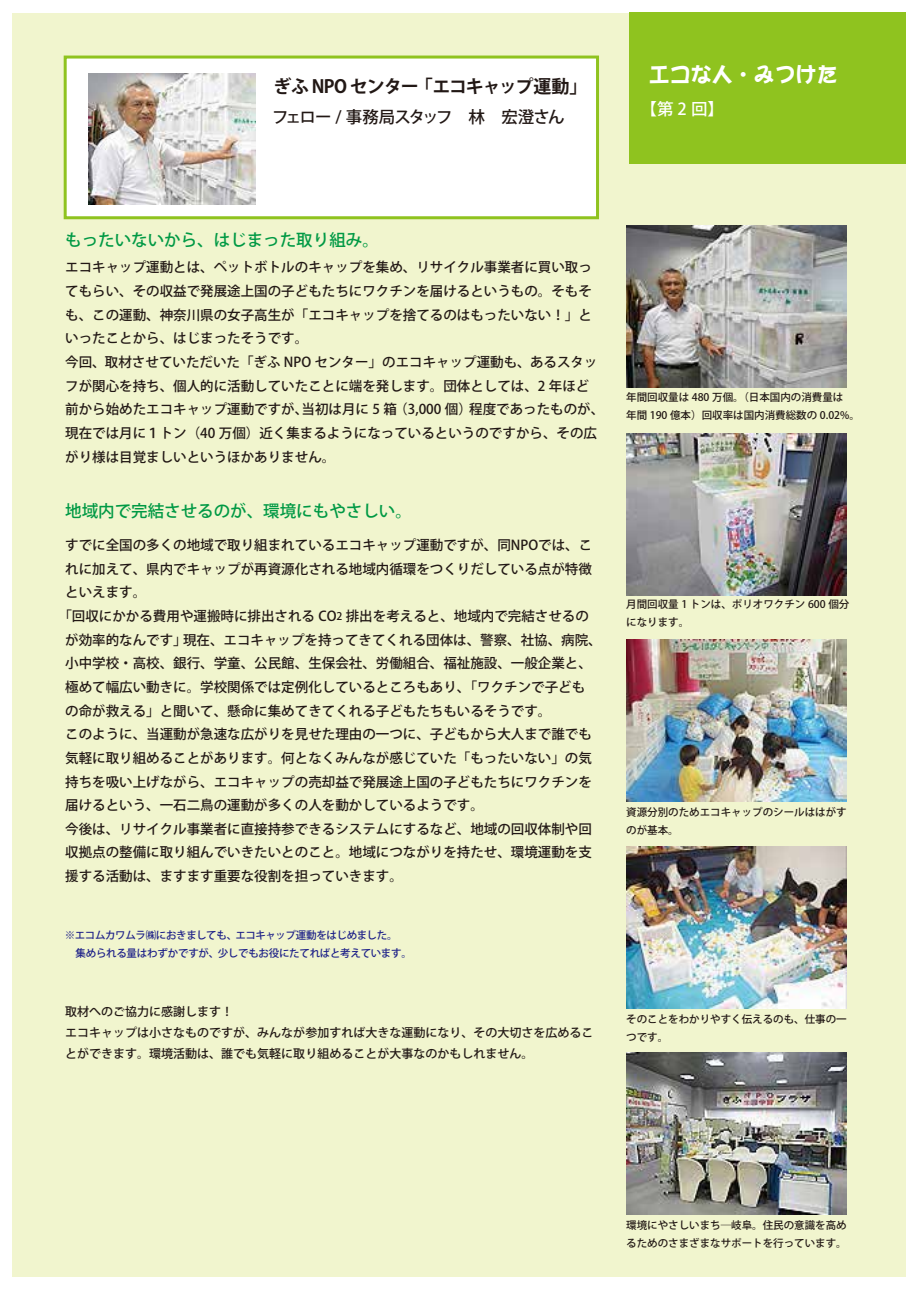
<style>
.page{position:relative;width:919px;height:1289px;background:#fff}
.page>*{position:absolute;margin:0;border:0;box-sizing:border-box;transform-origin:0 0}
.t1{font:21px "DFPOP1 W12 MP RKSJ H";color:#fff}
.t2{font:700 18px "Koz Go Pr 6 N";letter-spacing:-.055em;color:#221815}
.t3{font:500 16.5px "Koz Go Pr 6 N";color:#094}
.t4{font:500 16.5px "Koz Go Pr 6 N";letter-spacing:-.085em;color:#221815}
.t5{font:500 16.5px "Koz Go Pr 6 N";color:#fff}
.t6{font:500 13.5px/23.7px "Koz Go Pr 6 N";color:#221815}
.t7{font:500 12px/21px "Koz Go Pr 6 N";color:#221815}
.t8{font:500 10.5px/18px "Koz Go Pr 6 N";color:#221815}
.t9{font:500 10.5px/18.3px "Koz Go Pr 6 N";letter-spacing:-.03em;color:#1d2088}
.s1{font-size:10.5px}
</style>
<div class="page">
<div style="left:13px;top:13px;width:893px;height:1263px;background:#f1f5ce"></div>
<div style="left:64px;top:56px;width:535px;height:163px;background:#fff;border:3px solid #8fc31f"></div>
<div style="left:629px;top:13px;width:277px;height:151px;background:#8fc31f"></div>
<img style="left:89px;top:73px;width:166px;height:131px">
<img style="left:626px;top:225px;width:220px;height:162px">
<img style="left:626px;top:433px;width:220px;height:162px">
<img style="left:626px;top:639px;width:220px;height:162px">
<img style="left:626px;top:846px;width:220px;height:162px">
<img style="left:626px;top:1052px;width:220px;height:162px">
<h2 class="t2" style="left:273px;top:76px;width:315px">ぎふ NPO センター「エコキャップ運動」</h2>
<p class="t4" style="left:272px;top:107px;width:294px">フェロー / 事務局スタッフ　林　宏澄さん</p>
<h1 class="t1" style="left:648px;top:64px;width:191px">エコな人・みつけた</h1>
<p class="t5" style="left:640px;top:100px;width:85px">【第2 回】</p>
<p class="t3" style="left:65px;top:231px;width:315px">もったいないから、はじまった取り組み。</p>
<p class="t6" style="left:65px;top:256px;width:540px">エコキャップ運動とは、ペットボトルのキャップを集め、リサイクル事業者に買い取ってもらい、その収益で発展途上国の子どもたちにワクチンを届けるというもの。そもそも、この運動、神奈川県の女子高生が「エコキャップを捨てるのはもったいない！」といったことから、はじまったそうです。<br>今回、取材させていただいた「ぎふ NPO センター」のエコキャップ運動も、あるスタッフが関心を持ち、個人的に活動していたことに端を発します。団体としては、2 年ほど前から始めたエコキャップ運動ですが、当初は月に 5 箱（3,000 個）程度であったものが、現在では月に１トン（40 万個）近く集まるようになっているというのですから、その広がり様は目覚ましいというほかありません。</p>
<p class="t3" style="left:65px;top:501px;width:348px">地域内で完結させるのが、環境にもやさしい。</p>
<p class="t6" style="left:65px;top:533px;width:528px">すでに全国の多くの地域で取り組まれているエコキャップ運動ですが、同NPOでは、こ</p>
<p class="t6" style="left:65px;top:557px;width:528px">れに加えて、県内でキャップが再資源化される地域内循環をつくりだしている点が特徴</p>
<p class="t6" style="left:65px;top:581px;width:82px">といえます。</p>
<p class="t6" style="left:58px;top:604px;width:532px">「回収にかかる費用や運搬時に排出される CO<span class="s1">2</span> 排出を考えると、地域内で完結させるの</p>
<p class="t6" style="left:65px;top:628px;width:538px">が効率的なんです」現在、エコキャップを持ってきてくれる団体は、警察、社協、病院、</p>
<p class="t6" style="left:65px;top:651px;width:528px">小中学校・高校、銀行、学童、公民館、生保会社、労働組合、福祉施設、一般企業と、</p>
<p class="t6" style="left:65px;top:675px;width:521px">極めて幅広い動きに。学校関係では定例化しているところもあり、「ワクチンで子ども</p>
<p class="t6" style="left:65px;top:699px;width:487px">の命が救える」と聞いて、懸命に集めてきてくれる子どもたちもいるそうです。</p>
<p class="t6" style="left:65px;top:722px;width:528px">このように、当運動が急速な広がりを見せた理由の一つに、子どもから大人まで誰でも</p>
<p class="t6" style="left:65px;top:746px;width:528px">気軽に取り組めることがあります。何となくみんなが感じていた「もったいない」の気</p>
<p class="t6" style="left:65px;top:770px;width:528px">持ちを吸い上げながら、エコキャップの売却益で発展途上国の子どもたちにワクチンを</p>
<p class="t6" style="left:65px;top:793px;width:420px">届けるという、一石二鳥の運動が多くの人を動かしているようです。</p>
<p class="t6" style="left:65px;top:817px;width:528px">今後は、リサイクル事業者に直接持参できるシステムにするなど、地域の回収体制や回</p>
<p class="t6" style="left:65px;top:840px;width:528px">収拠点の整備に取り組んでいきたいとのこと。地域につながりを持たせ、環境運動を支</p>
<p class="t6" style="left:65px;top:864px;width:339px">援する活動は、ますます重要な役割を担っていきます。</p>
<p class="t9" style="left:76px;top:926px;width:338px;text-indent:-11px">※エコムカワムラ㈱におきましても、エコキャップ運動をはじめました。<br>集められる量はわずかですが、少しでもお役にたてればと考えています。</p>
<p class="t7" style="left:65px;top:1001px;width:529px">取材へのご協力に感謝します！<br>エコキャップは小さなものですが、みんなが参加すれば大きな運動になり、その大切さを広めることができます。環境活動は、誰でも気軽に取り組めることが大事なのかもしれません。</p>
<p class="t8" style="left:626px;top:388px;width:235px">年間回収量は 480 万個。（日本国内の消費量は<br>年間 190 億本）回収率は国内消費総数の 0.02%。</p>
<p class="t8" style="left:626px;top:595px;width:225px">月間回収量 1 トンは、ポリオワクチン 600 個分になります。</p>
<p class="t8" style="left:626px;top:803px;width:222px">資源分別のためエコキャップのシールははがすのが基本。</p>
<p class="t8" style="left:626px;top:1010px;width:222px">そのことをわかりやすく伝えるのも、仕事の一つです。</p>
<p class="t8" style="left:626px;top:1216px;width:222px">環境にやさしいまち―岐阜。住民の意識を高めるためのさまざまなサポートを行っています。</p>
</div>
